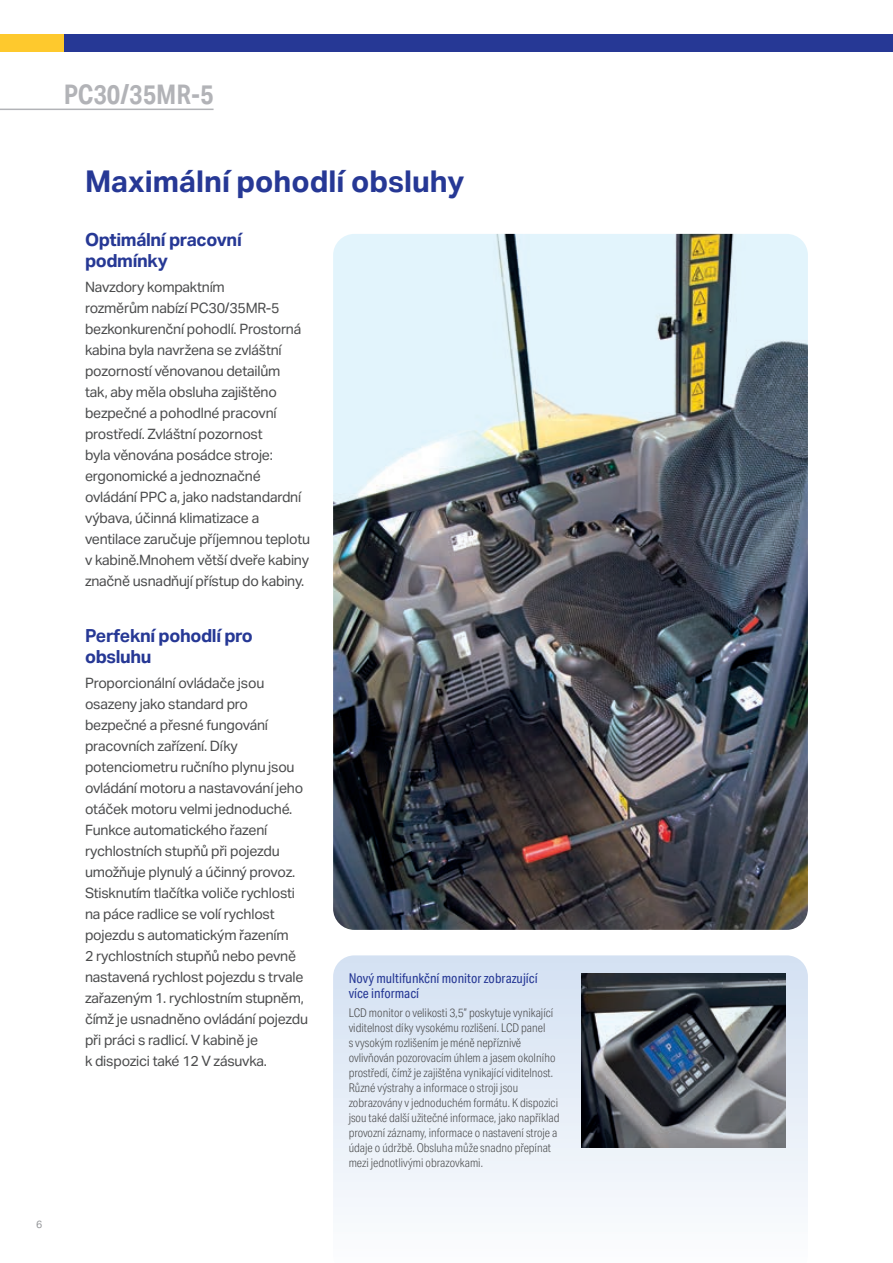
<style>
.page{position:relative;width:893px;height:1263px;background:#fff}
.page>*{position:absolute;margin:0;border:0;box-sizing:border-box;transform-origin:0 0}
.t1{font:700 30px "Aktiv Grotesk";color:#263895}
.t2{font:700 27px "Aktiv Grotesk Cd";color:#b2b3b7}
.t3{font:700 18px/21px "Aktiv Grotesk";letter-spacing:-.02em;color:#263895}
.t4{font:14.25px/21px "Aktiv Grotesk";letter-spacing:-.02em;color:#4b4c4d}
.t5{font:13.5px/15px "Aktiv Grotesk Cd";color:#263895}
.t6{font:300 12px/15px "Aktiv Grotesk Cd";color:#4b4c4d}
.t7{font:10.5px "Aktiv Grotesk";color:#939598}
</style>
<div class="page">
<svg style="left:333px;top:955px;width:475px;height:252px"></svg>
<img style="left:333px;top:234px;width:475px;height:696px">
<img style="left:581px;top:973px;width:204px;height:174px">
<hr style="left:0;top:109px;width:214px;height:1px;background:#b2b3b7">
<div style="left:0;top:34px;width:143px;height:17px;background:#fec92d"></div>
<div style="left:64px;top:34px;width:829px;height:17px;background:#263895"></div>
<h2 class="t2" style="left:64px;top:79px;width:151px">PC30/35MR-5</h2>
<p class="t7" style="left:36px;top:1218px;width:8px">6</p>
<h1 class="t1" style="left:85px;top:164px;width:381px">Maximální pohodlí obsluhy</h1>
<p class="t3" style="left:85px;top:229px;width:158px">Optimální pracovní podmínky</p>
<p class="t4" style="left:85px;top:277px;width:226px">Navzdory kompaktním<br>rozměrům nabízí PC30/35MR-5 bezkonkurenční pohodlí. Prostorná kabina byla navržena se zvláštní pozorností věnovanou detailům<br>tak, aby měla obsluha zajištěno bezpečné a pohodlné pracovní prostředí. Zvláštní pozornost<br>byla věnována posádce stroje: ergonomické a jednoznačné ovládání PPC a, jako nadstandardní výbava, účinná klimatizace a ventilace zaručuje příjemnou teplotu v kabině.Mnohem větší dveře kabiny značně usnadňují přístup do kabiny.</p>
<p class="t3" style="left:85px;top:625px;width:169px">Perfekní pohodlí pro obsluhu</p>
<p class="t4" style="left:85px;top:672px;width:224px">Proporcionální ovládače jsou osazeny jako standard pro bezpečné a přesné fungování pracovních zařízení. Díky potenciometru ručního plynu jsou ovládání motoru a nastavování jeho otáček motoru velmi jednoduché.<br>Funkce automatického řazení rychlostních stupňů při pojezdu umožňuje plynulý a účinný provoz.<br>Stisknutím tlačítka voliče rychlosti na páce radlice se volí rychlost pojezdu s automatickým řazením<br>2 rychlostních stupňů nebo pevně nastavená rychlost pojezdu s trvale zařazeným 1. rychlostním stupněm, čímž je usnadněno ovládání pojezdu při práci s radlicí. V kabině je<br>k dispozici také 12 V zásuvka.</p>
<p class="t5" style="left:349px;top:971px;width:191px">Nový multifunkční monitor zobrazující více informací</p>
<p class="t6" style="left:349px;top:1005px;width:212px">LCD monitor o velikosti 3,5” poskytuje vynikající viditelnost díky vysokému rozlišení. LCD panel<br>s vysokým rozlišením je méně nepříznivě ovlivňován pozorovacím úhlem a jasem okolního prostředí, čímž je zajištěna vynikající viditelnost.<br>Různé výstrahy a informace o stroji jsou zobrazovány v jednoduchém formátu. K dispozici jsou také další užitečné informace, jako například provozní záznamy, informace o nastavení stroje a údaje o údržbě. Obsluha může snadno přepínat mezi jednotlivými obrazovkami.</p>
</div>
